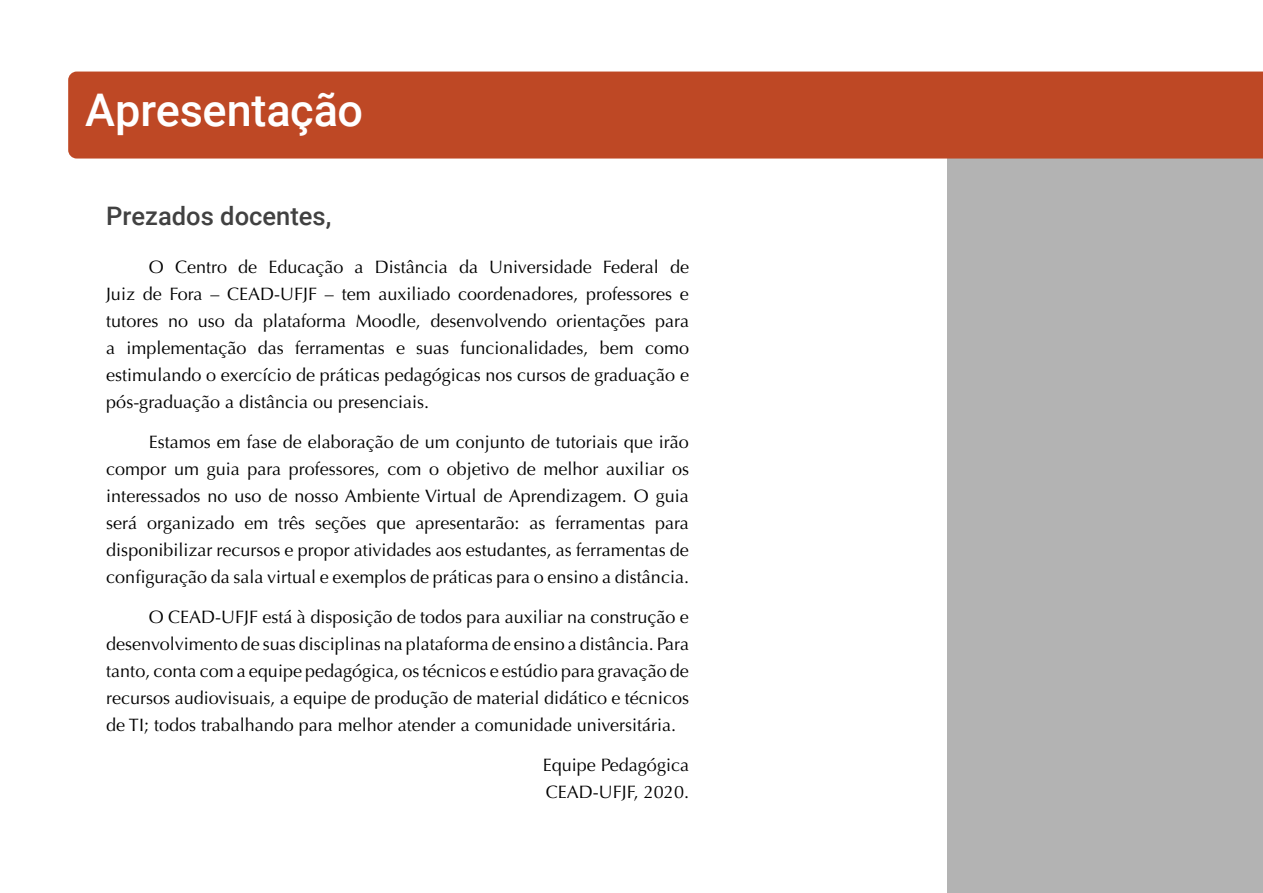
<style>
.page{position:relative;width:1263px;height:893px;background:#fff}
.page>*{position:absolute;margin:0;border:0;box-sizing:border-box;transform-origin:0 0}
.t1{font:500 45px "Roboto";letter-spacing:-.005em;color:#fff}
.t2{font:500 25.5px "Roboto";color:#414141}
.t3{font:18px/27px "Optima";color:#000;text-align:justify}
</style>
<div class="page">
<div style="left:947px;top:103px;width:316px;height:790px;background:#b3b3b3"></div>
<div style="left:68px;top:72px;width:1195px;height:87px;background:#be4825"></div>
<h1 class="t1" style="left:85px;top:79px;width:280px">Apresentação</h1>
<h2 class="t2" style="left:106px;top:198px;width:227px">Prezados docentes,</h2>
<p class="t3" style="left:106px;top:254px;width:584px;text-indent:43px">O Centro de Educação a Distância da Universidade Federal de Juiz de Fora – CEAD-UFJF – tem auxiliado coordenadores, professores e tutores no uso da plataforma Moodle, desenvolvendo orientações para a implementação das ferramentas e suas funcionalidades, bem como estimulando o exercício de práticas pedagógicas nos cursos de graduação e pós-graduação a distância ou presenciais.</p>
<p class="t3" style="left:106px;top:429px;width:584px;text-indent:43px">Estamos em fase de elaboração de um conjunto de tutoriais que irão compor um guia para professores, com o objetivo de melhor auxiliar os interessados no uso de nosso Ambiente Virtual de Aprendizagem. O guia será organizado em três seções que apresentarão: as ferramentas para disponibilizar recursos e propor atividades aos estudantes, as ferramentas de configuração da sala virtual e exemplos de práticas para o ensino a distância.</p>
<p class="t3" style="left:106px;top:604px;width:584px;text-indent:43px">O CEAD-UFJF está à disposição de todos para auxiliar na construção e desenvolvimento de suas disciplinas na plataforma de ensino a distância. Para tanto, conta com a equipe pedagógica, os técnicos e estúdio para gravação de recursos audiovisuais, a equipe de produção de material didático e técnicos de TI; todos trabalhando para melhor atender a comunidade universitária.</p>
<p class="t3" style="left:543px;top:751px;width:148px">Equipe Pedagógica<br>CEAD-UFJF, 2020.</p>
</div>
